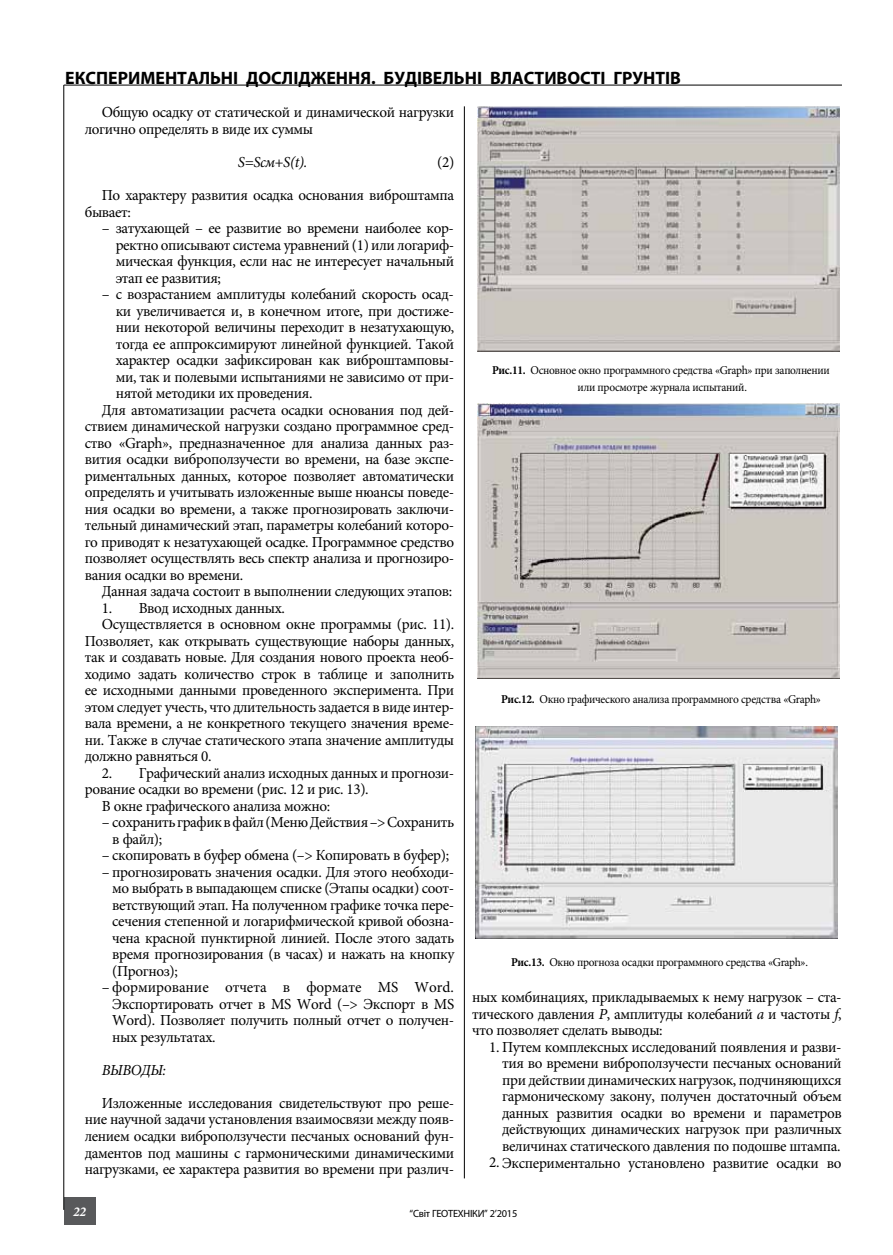
<style>
.page{position:relative;width:893px;height:1255px;background:#fff}
.page>*{position:absolute;margin:0;border:0;box-sizing:border-box;transform-origin:0 0}
.t1{font:700 18px "Myriad Pro";color:#000}
.t2{font:15.3px/16.5px "Minion Pro";letter-spacing:-.025em;color:#000;text-align:justify}
.t3{font:italic 15.3px "Minion Pro";letter-spacing:-.025em;color:#000}
.t4{font:italic 700 13.5px "Minion Pro";color:#fff}
.t5{font:12px/16.5px "Minion Pro";letter-spacing:-.025em;color:#000;text-align:center;scale:.95 1}
.t6{font:10.5px "Myriad Pro";letter-spacing:-.025em;color:#000}
.s1{font-weight:700}
.s2{font-style:italic}
</style>
<div class="page">
<div style="left:64px;top:1197px;width:31px;height:27px;background:#58595b"></div>
<hr style="left:64px;top:85px;width:778px;height:1px;background:#000">
<hr style="left:63px;top:85px;width:1px;height:1124px;background:#000">
<img style="left:477px;top:106px;width:362px;height:245px">
<img style="left:477px;top:403px;width:362px;height:275px">
<img style="left:476px;top:726px;width:362px;height:212px">
<hr style="left:464px;top:106px;width:1px;height:1072px;background:#000">
<p class="t1" style="left:65px;top:66px;width:617px">ЕКСПЕРИМЕНТАЛЬНІ ДОСЛІДЖЕННЯ. БУДІВЕЛЬНІ ВЛАСТИВОСТІ ГРУНТІВ</p>
<p class="t2" style="left:85px;top:104px;width:371px;text-indent:17px">Общую осадку от статической и динамической нагрузки логично определять в виде их суммы</p>
<p class="t3" style="left:238px;top:152px;width:71px">S=Sсм+S(t).</p>
<p class="t2" style="left:102px;top:146px;width:354px;line-height:33px;text-align:right">(2)<br>По характеру развития осадка основания виброштампа</p>
<p class="t2" style="left:85px;top:203px;width:48px">бывает:</p>
<p class="t2" style="left:116px;top:220px;width:340px;text-indent:-14px">– затухающей – ее развитие во времени наиболее кор&shy;ректно описывают система уравнений (1) или логариф&shy;мическая функция, если нас не интересует начальный этап ее развития;</p>
<p class="t2" style="left:102px;top:286px;width:354px">– с возрастанием амплитуды колебаний скорость осад-</p>
<p class="t2" style="left:116px;top:302px;width:340px">ки увеличивается и, в конечном итоге, при достиже-</p>
<p class="t2" style="left:116px;top:319px;width:340px">нии некоторой величины переходит в незатухающую,</p>
<p class="t2" style="left:116px;top:335px;width:340px">тогда ее аппроксимируют линейной функцией. Такой</p>
<p class="t2" style="left:116px;top:352px;width:340px">характер осадки зафиксирован как виброштамповы-</p>
<p class="t2" style="left:116px;top:368px;width:340px">ми, так и полевыми испытаниями не зависимо от при-</p>
<p class="t2" style="left:116px;top:385px;width:198px">нятой методики их проведения.</p>
<p class="t2" style="left:102px;top:401px;width:354px">Для автоматизации расчета осадки основания под дей-</p>
<p class="t2" style="left:85px;top:418px;width:371px">ствием динамической нагрузки создано программное сред-</p>
<p class="t2" style="left:85px;top:434px;width:371px">ство «Graph», предназначенное для анализа данных раз-</p>
<p class="t2" style="left:85px;top:451px;width:371px">вития осадки виброползучести во времени, на базе экспе-</p>
<p class="t2" style="left:85px;top:467px;width:371px">риментальных данных, которое позволяет автоматически</p>
<p class="t2" style="left:85px;top:484px;width:371px">определять и учитывать изложенные выше нюансы поведе-</p>
<p class="t2" style="left:85px;top:500px;width:371px">ния осадки во времени, а также прогнозировать заключи-</p>
<p class="t2" style="left:85px;top:517px;width:371px">тельный динамический этап, параметры колебаний которо-</p>
<p class="t2" style="left:85px;top:533px;width:371px">го приводят к незатухающей осадке. Программное средство</p>
<p class="t2" style="left:85px;top:550px;width:371px">позволяет осуществлять весь спектр анализа и прогнозиро-</p>
<p class="t2" style="left:85px;top:566px;width:160px">вания осадки во времени.</p>
<p class="t2" style="left:102px;top:583px;width:352px">Данная задача состоит в выполнении следующих этапов:</p>
<p class="t2" style="left:102px;top:599px;width:185px">1. Ввод исходных данных.</p>
<p class="t2" style="left:102px;top:616px;width:354px">Осуществляется в основном окне программы (рис. 11).</p>
<p class="t2" style="left:85px;top:632px;width:371px">Позволяет, как открывать существующие наборы данных,</p>
<p class="t2" style="left:85px;top:649px;width:371px">так и создавать новые. Для создания нового проекта необ-</p>
<p class="t2" style="left:85px;top:665px;width:371px">ходимо задать количество строк в таблице и заполнить</p>
<p class="t2" style="left:85px;top:682px;width:371px">ее исходными данными проведенного эксперимента. При</p>
<p class="t2" style="left:85px;top:698px;width:371px">этом следует учесть, что длительность задается в виде интер-</p>
<p class="t2" style="left:85px;top:715px;width:371px">вала времени, а не конкретного текущего значения време-</p>
<p class="t2" style="left:85px;top:731px;width:371px">ни. Также в случае статического этапа значение амплитуды</p>
<p class="t2" style="left:85px;top:748px;width:128px">должно равняться 0.</p>
<p class="t2" style="left:102px;top:764px;width:354px">2. Графический анализ исходных данных и прогнози-</p>
<p class="t2" style="left:85px;top:781px;width:285px">рование осадки во времени (рис. 12 и рис. 13).</p>
<p class="t2" style="left:102px;top:797px;width:230px">В окне графического анализа можно:</p>
<p class="t2" style="left:112px;top:814px;width:343px;text-indent:-11px">– сохранить график в файл (Меню Действия –&gt; Сохранить в файл);</p>
<p class="t2" style="left:102px;top:847px;width:349px">– скопировать в буфер обмена (–&gt; Копировать в буфер);</p>
<p class="t2" style="left:112px;top:863px;width:343px;text-indent:-10px">– прогнозировать значения осадки. Для этого необходи&shy;мо выбрать в выпадающем списке (Этапы осадки) соот&shy;ветствующий этап. На полученном графике точка пере&shy;сечения степенной и логарифмической кривой обозна&shy;чена красной пунктирной линией. После этого задать время прогнозирования (в часах) и нажать на кнопку (Прогноз);</p>
<p class="t2" style="left:112px;top:979px;width:343px;text-indent:-10px">– формирование отчета в формате MS Word.<br>Экспортировать отчет в MS Word (–&gt; Экспорт в MS Word). Позволяет получить полный отчет о получен&shy;ных результатах.</p>
<p class="t3" style="left:102px;top:1059px;width:66px">ВЫВОДЫ:</p>
<p class="t2" style="left:85px;top:1094px;width:371px;text-indent:17px">Изложенные исследования свидетельствуют про реше&shy;ние научной задачи установления взаимосвязи между появ&shy;лением осадки виброползучести песчаных оснований фун&shy;даментов под машины с гармоническими динамическими нагрузками, ее характера развития во времени при различ-</p>
<p class="t5" style="left:492px;top:362px;width:357px"><span class="s1">Рис.11.</span> Основное окно программного средства «Graph» при заполнении или просмотре журнала испытаний.</p>
<p class="t5" style="left:501px;top:691px;width:338px"><span class="s1">Рис.12.</span> Окно графического анализа программного средства «Graph»</p>
<p class="t5" style="left:511px;top:954px;width:314px"><span class="s1">Рис.13.</span> Окно прогноза осадки программного средства «Graph».</p>
<p class="t2" style="left:472px;top:989px;width:371px">ных комбинациях, прикладываемых к нему нагрузок – ста&shy;тического давления <span class="s2">P</span>, амплитуды колебаний <span class="s2">а</span> и частоты <span class="s2">f</span>, что позволяет сделать выводы:</p>
<p class="t2" style="left:502px;top:1038px;width:341px;text-indent:-13px">1. Путем комплексных исследований появления и разви&shy;тия во времени виброползучести песчаных оснований при действии динамических нагрузок, подчиняющихся гармоническому закону, получен достаточный объем данных развития осадки во времени и параметров действующих динамических нагрузок при различных величинах статического давления по подошве штампа.</p>
<p class="t2" style="left:489px;top:1154px;width:354px">2. Экспериментально установлено развитие осадки во</p>
<p class="t4" style="left:73px;top:1201px;width:14px">22</p>
<p class="t6" style="left:410px;top:1206px;width:109px">“Світ ГЕОТЕХНІКИ” 2’2015</p>
</div>
